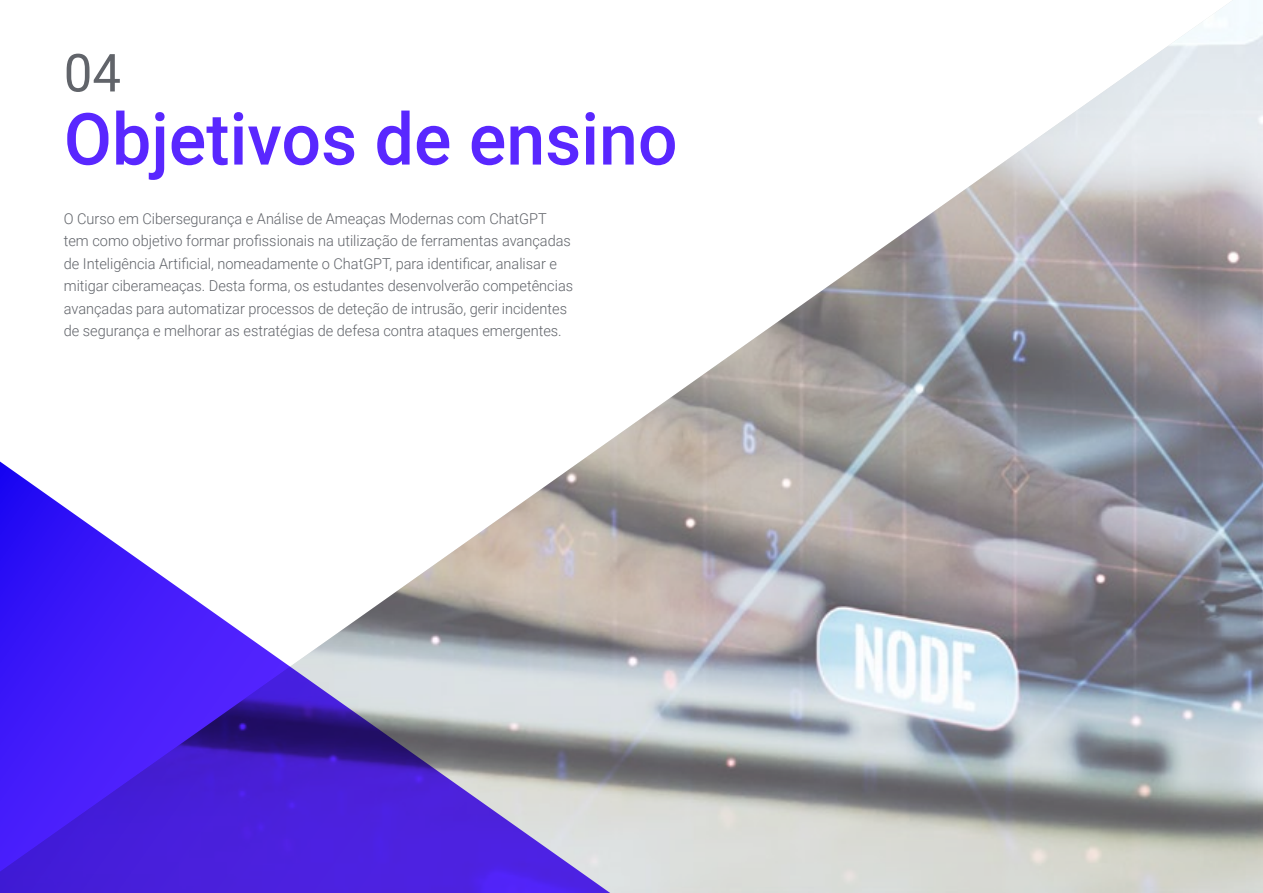
<style>
.page{position:relative;width:1263px;height:893px;background:#fff}
.page>*{position:absolute;margin:0;border:0;box-sizing:border-box;transform-origin:0 0}
.t1{font:500 72px "Roboto";color:#5927ff}
.t2{font:52.5px "Roboto";color:#61646a}
.t3{font:300 15px/22.5px "Roboto";color:#61646a}
</style>
<div class="page">
<img style="left:602px;top:0;width:661px;height:893px">
<svg style="left:0;top:446px;width:640px;height:447px"></svg>
<h2 class="t2" style="left:64px;top:36px;width:59px">04</h2>
<h1 class="t1" style="left:64px;top:89px;width:615px">Objetivos de ensino</h1>
<p class="t3" style="left:64px;top:207px;width:511px">O Curso em Cibersegurança e Análise de Ameaças Modernas com ChatGPT tem como objetivo formar profissionais na utilização de ferramentas avançadas de Inteligência Artificial, nomeadamente o ChatGPT, para identificar, analisar e mitigar ciberameaças. Desta forma, os estudantes desenvolverão competências avançadas para automatizar processos de deteção de intrusão, gerir incidentes de segurança e melhorar as estratégias de defesa contra ataques emergentes.</p>
</div>
